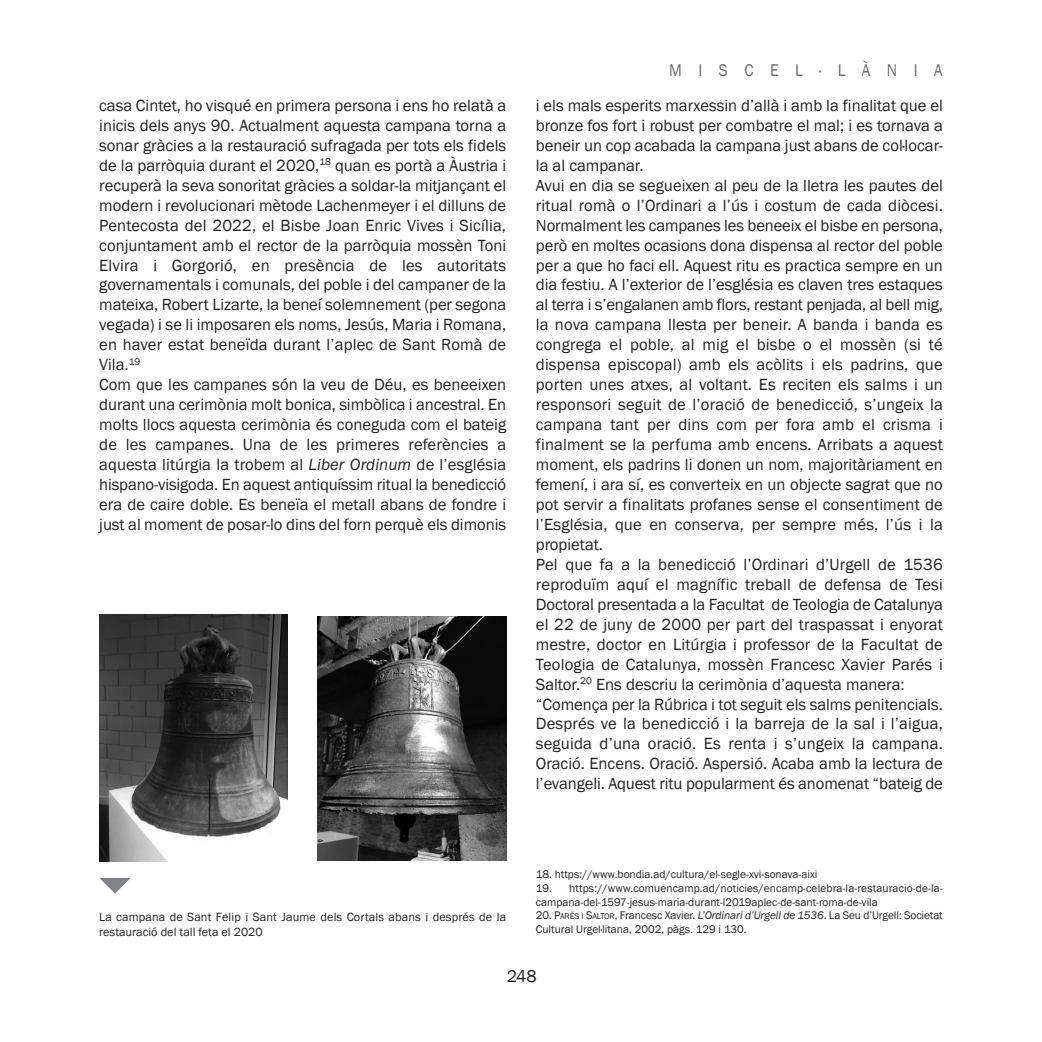
<style>
.page{position:relative;width:1042px;height:1042px;background:#fff}
.page>*{position:absolute;margin:0;border:0;box-sizing:border-box;transform-origin:0 0}
.t1{font:17.5px "Franklin Gothic";letter-spacing:1.05em;color:#6c6d70;scale:.9 1}
.t2{font:17.5px "Franklin Gothic";color:#231f20}
.t3{font:16.62px/19.9px "Franklin Gothic";color:#231f20;text-align:justify}
.t4{font:12.25px/14.7px "Franklin Gothic";letter-spacing:.01em;color:#231f20}
.t5{font:11.38px/13.7px "Franklin Gothic";color:#231f20}
.s1{font-style:italic}
.s2{font-size:8.58px}
</style>
<div class="page">
<img style="left:99px;top:615px;width:189px;height:247px">
<img style="left:317px;top:616px;width:189px;height:244px">
<svg style="left:99px;top:878px;width:32px;height:15px"></svg>
<p class="t3" style="left:99px;top:95px;width:408px">casa Cintet, ho visqué en primera persona i ens ho relatà a inicis dels anys 90. Actualment aquesta campana torna a sonar gràcies a la restauració sufragada per tots els fidels de la parròquia durant el 2020,<sup>18</sup> quan es portà a Àustria i recuperà la seva sonoritat gràcies a soldar-la mitjançant el modern i revolucionari mètode Lachenmeyer i el dilluns de Pentecosta del 2022, el Bisbe Joan Enric Vives i Sicília, conjuntament amb el rector de la parròquia mossèn Toni Elvira i Gorgorió, en presència de les autoritats governamentals i comunals, del poble i del campaner de la mateixa, Robert Lizarte, la beneí solemnement (per segona vegada) i se li imposaren els noms, Jesús, Maria i Romana, en haver estat beneïda durant l’aplec de Sant Romà de Vila.<sup>19</sup></p>
<p class="t3" style="left:99px;top:374px;width:408px">Com que les campanes són la veu de Déu, es beneeixen durant una cerimònia molt bonica, simbòlica i ancestral. En molts llocs aquesta cerimònia és coneguda com el bateig de les campanes. Una de les primeres referències a aquesta litúrgia la trobem al <span class="s1">Liber Ordinum</span> de l’església hispano-visigoda. En aquest antiquíssim ritual la benedicció era de caire doble. Es beneïa el metall abans de fondre i just al moment de posar-lo dins del forn perquè els dimonis</p>
<p class="t1" style="left:669px;top:59px;width:306px">MISCEL·LÀNIA</p>
<p class="t3" style="left:536px;top:95px;width:408px">i els mals esperits marxessin d’allà i amb la finalitat que el bronze fos fort i robust per combatre el mal; i es tornava a beneir un cop acabada la campana just abans de col·locar&shy;la al campanar.</p>
<p class="t3" style="left:536px;top:175px;width:408px">Avui en dia se segueixen al peu de la lletra les pautes del ritual romà o l’Ordinari a l’ús i costum de cada diòcesi.<br>Normalment les campanes les beneeix el bisbe en persona, però en moltes ocasions dona dispensa al rector del poble per a que ho faci ell. Aquest ritu es practica sempre en un dia festiu. A l’exterior de l’església es claven tres estaques al terra i s’engalanen amb flors, restant penjada, al bell mig, la nova campana llesta per beneir. A banda i banda es congrega el poble, al mig el bisbe o el mossèn (si té dispensa episcopal) amb els acòlits i els padrins, que porten unes atxes, al voltant. Es reciten els salms i un responsori seguit de l’oració de benedicció, s’ungeix la campana tant per dins com per fora amb el crisma i finalment se la perfuma amb encens. Arribats a aquest moment, els padrins li donen un nom, majoritàriament en femení, i ara sí, es converteix en un objecte sagrat que no pot servir a finalitats profanes sense el consentiment de l’Església, que en conserva, per sempre més, l’ús i la propietat.</p>
<p class="t3" style="left:536px;top:554px;width:408px">Pel que fa a la benedicció l’Ordinari d’Urgell de 1536 reproduïm aquí el magnífic treball de defensa de Tesi Doctoral presentada a la Facultat de Teologia de Catalunya el 22 de juny de 2000 per part del traspassat i enyorat mestre, doctor en Litúrgia i professor de la Facultat de Teologia de Catalunya, mossèn Francesc Xavier Parés i Saltor.<sup>20</sup> Ens descriu la cerimònia d’aquesta manera:</p>
<p class="t3" style="left:536px;top:694px;width:408px">“Comença per la Rúbrica i tot seguit els salms penitencials.<br>Després ve la benedicció i la barreja de la sal i l’aigua, seguida d’una oració. Es renta i s’ungeix la campana.<br>Oració. Encens. Oració. Aspersió. Acaba amb la lectura de l’evangeli. Aquest ritu popularment és anomenat “bateig de</p>
<p class="t4" style="left:99px;top:909px;width:408px">La campana de Sant Felip i Sant Jaume dels Cortals abans i després de la restauració del tall feta el 2020</p>
<p class="t5" style="left:536px;top:867px;width:283px">18. https://www.bondia.ad/cultura/el-segle-xvi-sonava-aixi</p>
<p class="t5" style="left:536px;top:881px;width:408px">19. https://www.comuencamp.ad/noticies/encamp-celebra-la-restauracio-de-la&shy;campana-del-1597-jesus-maria-durant-l2019aplec-de-sant-roma-de-vila</p>
<p class="t5" style="left:536px;top:908px;width:408px">20. P<span class="s2">ARÉS I</span> S<span class="s2">ALTOR</span>, Francesc Xavier. <span class="s1">L’Ordinari d’Urgell de 1536</span>. La Seu d’Urgell: Societat<br>Cultural Urgel·litana, 2002, pàgs. 129 i 130.</p>
<p class="t2" style="left:507px;top:965px;width:31px">248</p>
</div>
